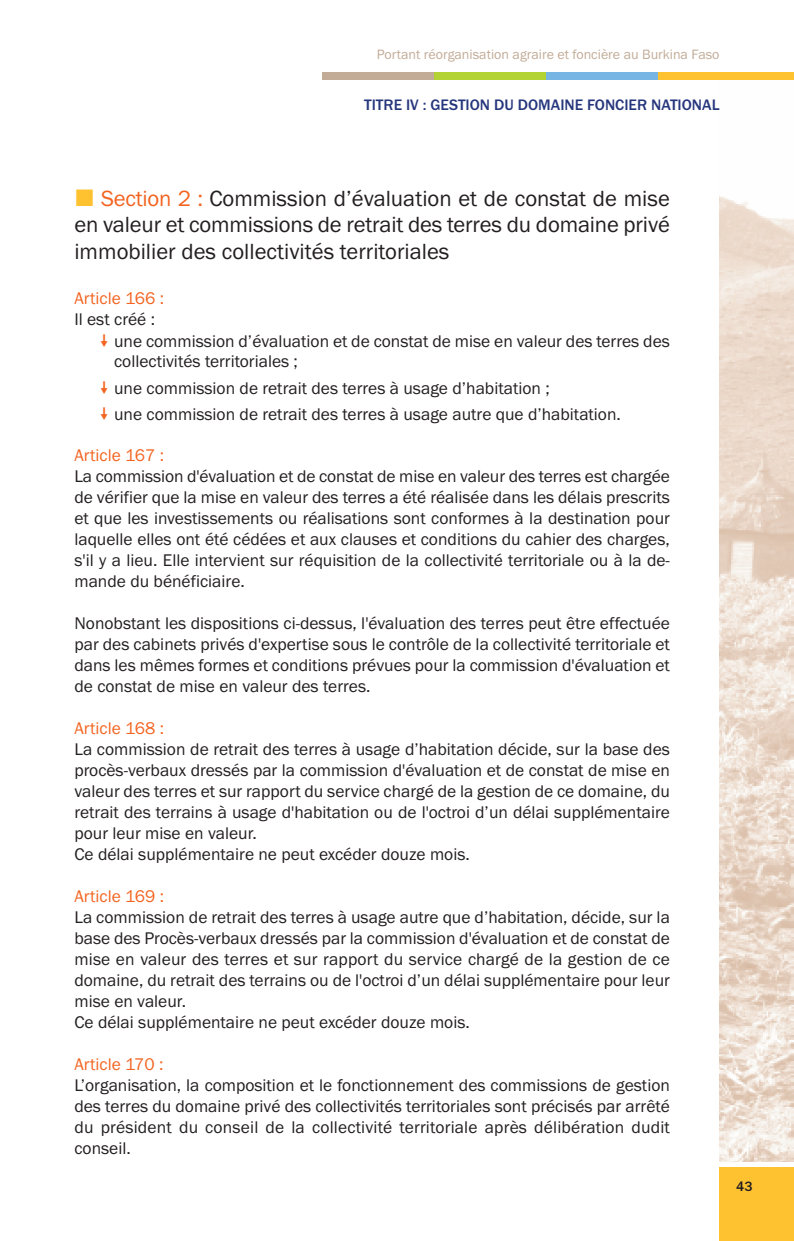
<style>
.page{position:relative;width:794px;height:1241px;background:#fff}
.page>*{position:absolute;margin:0;border:0;box-sizing:border-box;transform-origin:0 0}
.t1{font:22.75px/26.4px "Franklin Gothic";color:#231f20;text-align:justify}
.t2{font:17.5px/21px "Franklin Gothic";color:#231f20}
.t3{font:17.5px "Franklin Gothic";color:#f36421}
.t4{font:500 15.75px "Franklin Gothic";color:#26367c}
.t5{font:14px "Franklin Gothic";color:#c2ab97}
.t6{font:500 14px "Franklin Gothic";color:#231f20}
.s1{color:#f36421}
</style>
<div class="page">
<img style="left:719px;top:79px;width:75px;height:1082px">
<div style="left:657px;top:72px;width:137px;height:7px;background:#fec231"></div>
<div style="left:546px;top:72px;width:111px;height:7px;background:#77b6e4"></div>
<div style="left:434px;top:72px;width:112px;height:7px;background:#b3d234"></div>
<div style="left:322px;top:72px;width:112px;height:7px;background:#c2ab97"></div>
<div style="left:719px;top:1166px;width:75px;height:74px;background:#fec231"></div>
<p class="t5" style="left:377px;top:46px;width:344px">Portant réorganisation agraire et foncière au Burkina Faso</p>
<p class="t4" style="left:364px;top:96px;width:357px">TITRE IV : GESTION DU DOMAINE FONCIER NATIONAL</p>
<h1 class="t1" style="left:74px;top:185px;width:597px;text-indent:27px"><span class="s1">Section 2 :</span> Commission d’évaluation et de constat de mise en valeur et commissions de retrait des terres du domaine privé immobilier des collectivités territoriales</h1>
<p class="t3" style="left:74px;top:287px;width:91px">Article 166 :</p>
<p class="t2" style="left:114px;top:308px;width:557px;line-height:22.2px;text-indent:-40px">Il est créé :<br>une commission d’évaluation et de constat de mise en valeur des terres des</p>
<p class="t2" style="left:114px;top:347px;width:508px;line-height:26.6px">collectivités territoriales ;<br>une commission de retrait des terres à usage d’habitation ;<br>une commission de retrait des terres à usage autre que d’habitation.</p>
<p class="t3" style="left:74px;top:444px;width:91px">Article 167 :</p>
<p class="t2" style="left:74px;top:465px;width:597px;text-align:justify">La commission d'évaluation et de constat de mise en valeur des terres est chargée de vérifier que la mise en valeur des terres a été réalisée dans les délais prescrits et que les investissements ou réalisations sont conformes à la destination pour laquelle elles ont été cédées et aux clauses et conditions du cahier des charges, s'il y a lieu. Elle intervient sur réquisition de la collectivité territoriale ou à la de&shy;mande du bénéficiaire.</p>
<p class="t2" style="left:74px;top:612px;width:597px;text-align:justify">Nonobstant les dispositions ci-dessus, l'évaluation des terres peut être effectuée par des cabinets privés d'expertise sous le contrôle de la collectivité territoriale et dans les mêmes formes et conditions prévues pour la commission d'évaluation et de constat de mise en valeur des terres.</p>
<p class="t3" style="left:74px;top:717px;width:91px">Article 168 :</p>
<p class="t2" style="left:74px;top:738px;width:597px">La commission de retrait des terres à usage d’habitation décide, sur la base des procès-verbaux dressés par la commission d'évaluation et de constat de mise en valeur des terres et sur rapport du service chargé de la gestion de ce domaine, du retrait des terrains à usage d'habitation ou de l'octroi d’un délai supplémentaire pour leur mise en valeur.<br>Ce délai supplémentaire ne peut excéder douze mois.</p>
<p class="t3" style="left:74px;top:885px;width:91px">Article 169 :</p>
<p class="t2" style="left:74px;top:906px;width:597px">La commission de retrait des terres à usage autre que d’habitation, décide, sur la base des Procès-verbaux dressés par la commission d'évaluation et de constat de mise en valeur des terres et sur rapport du service chargé de la gestion de ce domaine, du retrait des terrains ou de l'octroi d’un délai supplémentaire pour leur mise en valeur.<br>Ce délai supplémentaire ne peut excéder douze mois.</p>
<p class="t3" style="left:74px;top:1053px;width:91px">Article 170 :</p>
<p class="t2" style="left:74px;top:1074px;width:597px;text-align:justify">L’organisation, la composition et le fonctionnement des commissions de gestion des terres du domaine privé des collectivités territoriales sont précisés par arrêté du président du conseil de la collectivité territoriale après délibération dudit conseil.</p>
<p class="t6" style="left:736px;top:1177px;width:18px">43</p>
</div>
